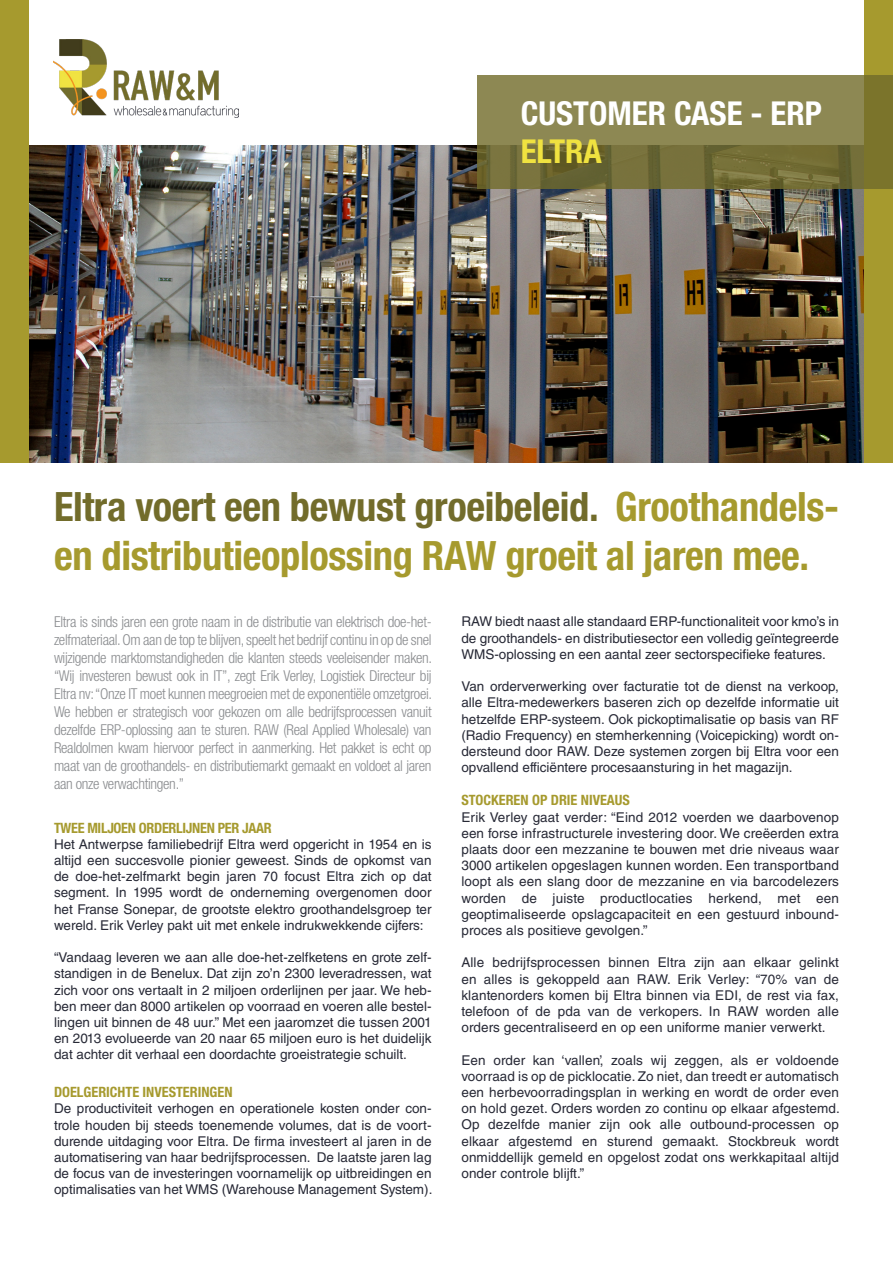
<style>
.page{position:relative;width:893px;height:1263px;background:#fff}
.page>*{position:absolute;margin:0;border:0;box-sizing:border-box;transform-origin:0 0}
.t1{font:700 condensed 40.5px/48.6px "Helvetica Neue LT Std";letter-spacing:-.01em;color:#a69a2e}
.Special_title{font:700 condensed 33px "Helvetica Neue LT Std";color:#fff}
.Special_title-2{font:700 condensed 33px "Helvetica Neue LT Std";color:#f0e240}
.t2{font:300 condensed 15px/18px "Helvetica Neue LT Std";letter-spacing:-.02em;color:#8a8c8f;text-align:justify}
.t3{font:700 condensed 14.25px "Helvetica Neue LT Std";color:#a69a2e}
.t4{font:700 condensed 14.25px "Helvetica Neue LT Std";letter-spacing:-.02em;color:#a69a2e}
.t5{font:13.5px/16.2px "Helvetica LT Std";color:#272936;text-align:justify}
.s1{color:#726c2b}
</style>
<div class="page">
<div style="left:0;top:0;width:893px;height:463px;background:#a69a2e"></div>
<div style="left:29px;top:0;width:835px;height:463px;background:#fff"></div>
<img style="left:53px;top:39px;width:185px;height:78px">
<img style="left:29px;top:145px;width:835px;height:318px">
<svg style="left:477px;top:75px;width:416px;height:114px;background:#817c45"></svg>
<p class="Special_title" style="left:521px;top:93px;width:303px">CUSTOMER CASE - ERP</p>
<p class="Special_title-2" style="left:521px;top:131px;width:83px">ELTRA</p>
<p class="t1" style="left:54px;top:482px;width:786px"><span class="s1">Eltra voert een bewust groeibeleid.</span> Groothandels&shy;en distributieoplossing RAW groeit al jaren mee.</p>
<p class="t2" style="left:54px;top:613px;width:380px">Eltra is sinds jaren een grote naam in de distributie van elektrisch doe-het&shy;zelfmateriaal. Om aan de top te blijven, speelt het bedrijf continu in op de snel wijzigende marktomstandigheden die klanten steeds veeleisender maken. “Wij investeren bewust ook in IT”, zegt Erik Verley, Logistiek Directeur bij Eltra nv: “Onze IT moet kunnen meegroeien met de exponentiële omzetgroei.<br>We hebben er strategisch voor gekozen om alle bedrijfsprocessen vanuit dezelfde ERP-oplossing aan te sturen. RAW (Real Applied Wholesale) van Realdolmen kwam hiervoor perfect in aanmerking. Het pakket is echt op maat van de groothandels- en distributiemarkt gemaakt en voldoet al jaren aan onze verwachtingen.”</p>
<p class="t4" style="left:54px;top:819px;width:219px">TWEE MILJOEN ORDERLIJNEN PER JAAR</p>
<p class="t5" style="left:54px;top:836px;width:379px">Het Antwerpse familiebedrijf Eltra werd opgericht in 1954 en is altijd een succesvolle pionier geweest. Sinds de opkomst van de doe-het-zelfmarkt begin jaren 70 focust Eltra zich op dat segment. In 1995 wordt de onderneming overgenomen door het Franse Sonepar, de grootste elektro groothandelsgroep ter wereld. Erik Verley pakt uit met enkele indrukwekkende cijfers:</p>
<p class="t5" style="left:54px;top:949px;width:379px">“Vandaag leveren we aan alle doe-het-zelfketens en grote zelf&shy;standigen in de Benelux. Dat zijn zo’n 2300 leveradressen, wat zich voor ons vertaalt in 2 miljoen orderlijnen per jaar. We heb&shy;ben meer dan 8000 artikelen op voorraad en voeren alle bestel&shy;lingen uit binnen de 48 uur.” Met een jaaromzet die tussen 2001 en 2013 evolueerde van 20 naar 65 miljoen euro is het duidelijk dat achter dit verhaal een doordachte groeistrategie schuilt.</p>
<p class="t3" style="left:54px;top:1083px;width:180px">DOELGERICHTE INVESTERINGEN</p>
<p class="t5" style="left:54px;top:1100px;width:380px">De productiviteit verhogen en operationele kosten onder con&shy;trole houden bij steeds toenemende volumes, dat is de voort&shy;durende uitdaging voor Eltra. De firma investeert al jaren in de automatisering van haar bedrijfsprocessen. De laatste jaren lag de focus van de investeringen voornamelijk op uitbreidingen en optimalisaties van het WMS (Warehouse Management System).</p>
<p class="t5" style="left:461px;top:613px;width:379px">RAW biedt naast alle standaard ERP-functionaliteit voor kmo’s in de groothandels- en distributiesector een volledig geïntegreerde WMS-oplossing en een aantal zeer sectorspecifieke features.</p>
<p class="t5" style="left:461px;top:678px;width:379px">Van orderverwerking over facturatie tot de dienst na verkoop, alle Eltra-medewerkers baseren zich op dezelfde informatie uit hetzelfde ERP-systeem. Ook pickoptimalisatie op basis van RF (Radio Frequency) en stemherkenning (Voicepicking) wordt on&shy;dersteund door RAW. Deze systemen zorgen bij Eltra voor een opvallend efficiëntere procesaansturing in het magazijn.</p>
<p class="t3" style="left:461px;top:792px;width:170px">STOCKEREN OP DRIE NIVEAUS</p>
<p class="t5" style="left:461px;top:809px;width:379px">Erik Verley gaat verder: “Eind 2012 voerden we daarbovenop een forse infrastructurele investering door. We creëerden extra plaats door een mezzanine te bouwen met drie niveaus waar 3000 artikelen opgeslagen kunnen worden. Een transportband loopt als een slang door de mezzanine en via barcodelezers worden de juiste productlocaties herkend, met een geoptimaliseerde opslagcapaciteit en een gestuurd inbound&shy;proces als positieve gevolgen.”</p>
<p class="t5" style="left:461px;top:954px;width:379px">Alle bedrijfsprocessen binnen Eltra zijn aan elkaar gelinkt en alles is gekoppeld aan RAW. Erik Verley: “70% van de klantenorders komen bij Eltra binnen via EDI, de rest via fax, telefoon of de pda van de verkopers. In RAW worden alle orders gecentraliseerd en op een uniforme manier verwerkt.</p>
<p class="t5" style="left:461px;top:1052px;width:380px">Een order kan ‘vallen’, zoals wij zeggen, als er voldoende voorraad is op de picklocatie. Zo niet, dan treedt er automatisch een herbevoorradingsplan in werking en wordt de order even on hold gezet. Orders worden zo continu op elkaar afgestemd.<br>Op dezelfde manier zijn ook alle outbound-processen op elkaar afgestemd en sturend gemaakt. Stockbreuk wordt onmiddellijk gemeld en opgelost zodat ons werkkapitaal altijd onder controle blijft.”</p>
</div>
